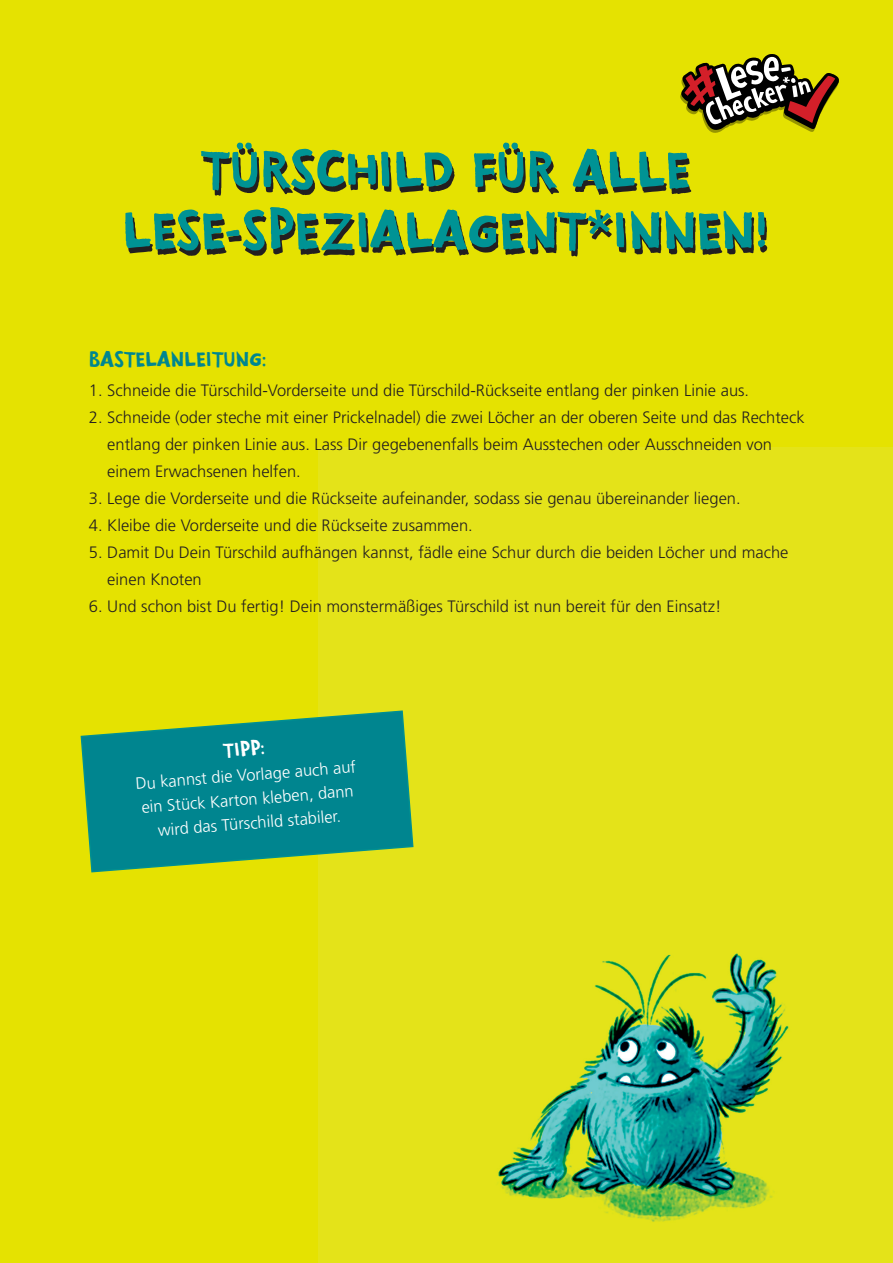
<style>
.page{position:relative;width:893px;height:1263px;background:#e5e201}
.page>*{position:absolute;margin:0;border:0;box-sizing:border-box;transform-origin:0 0}
.t1{font:56.25px "Handy Sans";color:#009394}
.t2{font:22.5px "Handy Sans";color:#00868f}
.t3{font:21px "Handy Sans";color:#fff}
.t4{font:300 16.5px/27px "Frutiger LT Std";color:#231f20}
.t5{font:300 16.5px "Frutiger LT Std";color:#fff}
</style>
<div class="page">
<img style="left:319px;top:448px;width:574px;height:815px">
<svg style="left:80px;top:710px;width:334px;height:163px"></svg>
<svg style="left:680px;top:54px;width:159px;height:79px"></svg>
<p class="t1" style="left:201px;top:133px;width:490px">TÜRSCHILD FÜR ALLE</p>
<p class="t1" style="left:122px;top:194px;width:648px">LESE-SPEZIALAGENT*INNEN!</p>
<p class="t2" style="left:89px;top:344px;width:178px">BASTELANLEITUNG:</p>
<p class="t4" style="left:89px;top:377px;width:662px">1. Schneide die Türschild-Vorderseite und die Türschild-Rückseite entlang der pinken Linie aus.</p>
<p class="t4" style="left:107px;top:404px;width:699px;text-indent:-18px">2. Schneide (oder steche mit einer Prickelnadel) die zwei Löcher an der oberen Seite und das Rechteck entlang der pinken Linie aus. Lass Dir gegebenenfalls beim Ausstechen oder Ausschneiden von einem Erwachsenen helfen.</p>
<p class="t4" style="left:89px;top:485px;width:653px">3. Lege die Vorderseite und die Rückseite aufeinander, sodass sie genau übereinander liegen.</p>
<p class="t4" style="left:89px;top:512px;width:385px">4. Kleibe die Vorderseite und die Rückseite zusammen.</p>
<p class="t4" style="left:107px;top:539px;width:683px;text-indent:-18px">5. Damit Du Dein Türschild aufhängen kannst, fädle eine Schur durch die beiden Löcher und mache einen Knoten</p>
<p class="t4" style="left:89px;top:593px;width:634px">6. Und schon bist Du fertig! Dein monstermäßiges Türschild ist nun bereit für den Einsatz!</p>
<p class="t3" style="left:222px;top:737px;width:43px;rotate:-4deg">TIPP:</p>
<p class="t5" style="left:135px;top:775px;width:222px;rotate:-5deg">Du kannst die Vorlage auch auf</p>
<p class="t5" style="left:141px;top:799px;width:214px;rotate:-5deg">ein Stück Karton kleben, dann</p>
<p class="t5" style="left:157px;top:822px;width:185px;rotate:-5deg">wird das Türschild stabiler.</p>
</div>
